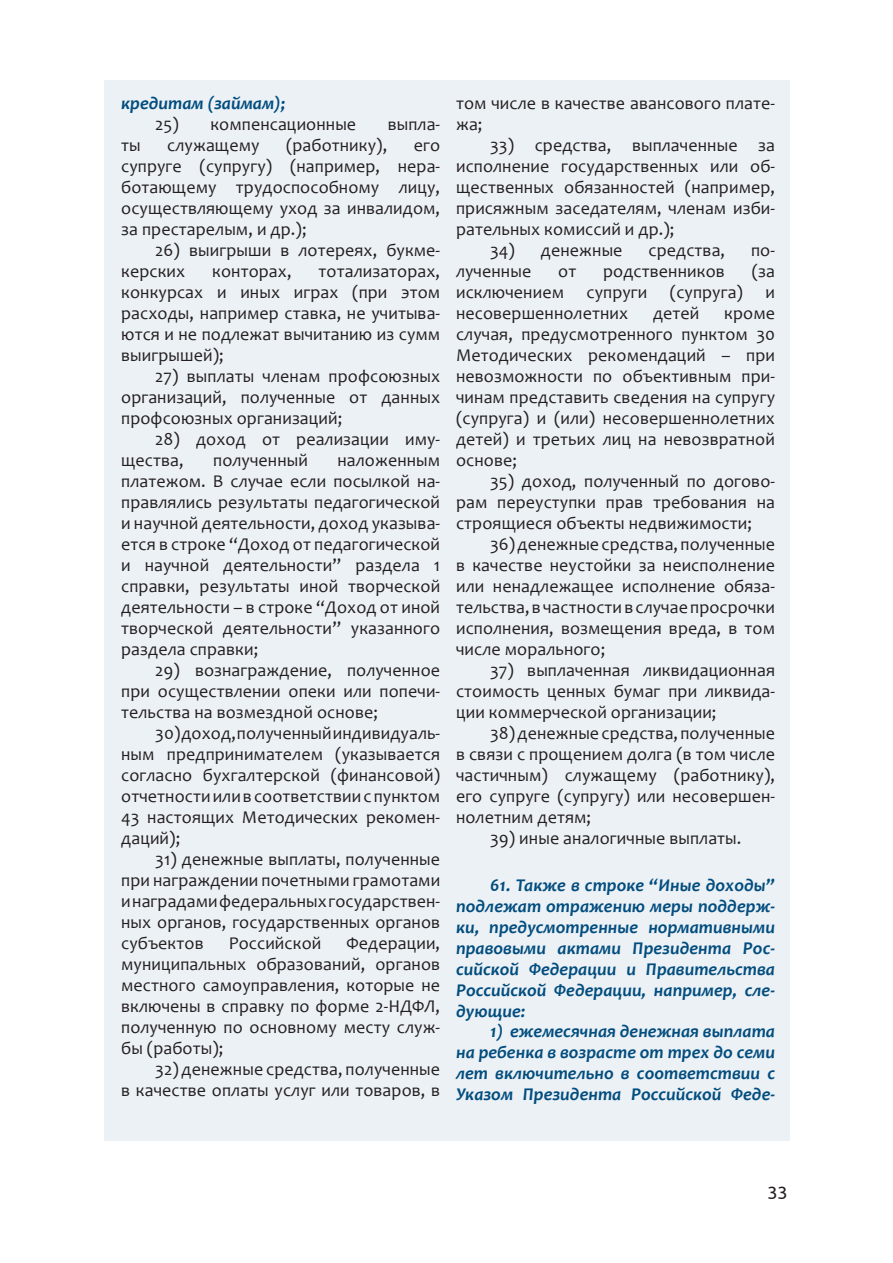
<style>
.page{position:relative;width:893px;height:1263px;background:#fff}
.page>*{position:absolute;margin:0;border:0;box-sizing:border-box;transform-origin:0 0}
.t1{font:18px/21px "Candara";letter-spacing:.005em;color:#231f20;text-align:justify}
.t2{font:italic 700 18px/21px "Candara";letter-spacing:.005em;color:#024d7e;text-align:justify}
.t3{font:18px "Ubuntu";color:#231f20}
</style>
<div class="page">
<div style="left:104px;top:80px;width:686px;height:1060px;background:#ecf1f6"></div>
<p class="t2" style="left:121px;top:92px;width:166px">кредитам (займам);</p>
<p class="t1" style="left:155px;top:113px;width:202px">25) компенсационные</p>
<p class="t1" style="left:388px;top:113px;width:54px">выпла-</p>
<p class="t1" style="left:121px;top:134px;width:21px">ты</p>
<p class="t1" style="left:167px;top:134px;width:94px">служащему</p>
<p class="t1" style="left:286px;top:134px;width:103px">(работнику),</p>
<p class="t1" style="left:121px;top:134px;width:320px;text-indent:293px">его супруге (супругу) (например, нера&shy;ботающему трудоспособному лицу, осуществляющему уход за инвалидом, за престарелым, и др.);</p>
<p class="t1" style="left:121px;top:239px;width:320px;text-indent:34px">26) выигрыши в лотереях, букме&shy;керских</p>
<p class="t1" style="left:121px;top:260px;width:320px;text-indent:197px">тотализаторах, конкурсах и иных играх (при этом расходы, например ставка, не учитыва&shy;ются и не подлежат вычитанию из сумм выигрышей);</p>
<p class="t1" style="left:121px;top:365px;width:320px;text-indent:34px">27) выплаты членам профсоюзных организаций, полученные от данных профсоюзных организаций;</p>
<p class="t1" style="left:121px;top:428px;width:320px;text-indent:34px">28) доход от реализации иму&shy;щества,</p>
<p class="t1" style="left:212px;top:260px;width:81px">конторах,</p>
<p class="t1" style="left:213px;top:449px;width:96px">полученный</p>
<p class="t1" style="left:121px;top:449px;width:320px;text-indent:216px">наложенным платежом. В случае если посылкой на&shy;правлялись результаты педагогической и научной деятельности, доход указыва&shy;ется в строке “Доход от педагогической и научной деятельности” раздела 1 справки, результаты иной творческой деятельности – в строке “Доход от иной творческой деятельности” указанного раздела справки;</p>
<p class="t1" style="left:121px;top:659px;width:320px;text-indent:34px">29) вознаграждение, полученное при осуществлении опеки или попечи&shy;тельства на возмездной основе;</p>
<p class="t1" style="left:121px;top:722px;width:320px;text-indent:34px">30) доход, полученный индивидуаль&shy;ным предпринимателем (указывается согласно бухгалтерской (финансовой) отчетности или в соответствии с пунктом 43 настоящих Методических рекомен&shy;даций);</p>
<p class="t1" style="left:121px;top:848px;width:320px;text-indent:34px">31) денежные выплаты, полученные при награждении почетными грамотами и наградами федеральных государствен&shy;ных органов, государственных органов субъектов</p>
<p class="t1" style="left:229px;top:932px;width:94px">Российской</p>
<p class="t1" style="left:121px;top:932px;width:320px;text-indent:225px">Федерации, муниципальных образований, органов местного самоуправления, которые не включены в справку по форме 2-НДФЛ, полученную по основному месту служ&shy;бы (работы);</p>
<p class="t1" style="left:121px;top:1058px;width:320px;text-align:right">32) денежные средства, полученные<br>в качестве оплаты услуг или товаров, в</p>
<p class="t1" style="left:456px;top:92px;width:320px">том числе в качестве авансового плате&shy;жа;</p>
<p class="t1" style="left:456px;top:134px;width:320px;text-indent:34px">33) средства, выплаченные за исполнение государственных или об&shy;щественных обязанностей (например, присяжным заседателям, членам изби&shy;рательных комиссий и др.);</p>
<p class="t1" style="left:490px;top:240px;width:134px">34) денежные</p>
<p class="t1" style="left:648px;top:240px;width:78px">средства,</p>
<p class="t1" style="left:751px;top:240px;width:25px">по-</p>
<p class="t1" style="left:456px;top:261px;width:77px">лученные</p>
<p class="t1" style="left:558px;top:261px;width:20px">от</p>
<p class="t1" style="left:603px;top:261px;width:123px">родственников</p>
<p class="t1" style="left:752px;top:261px;width:25px">(за</p>
<p class="t1" style="left:456px;top:282px;width:109px">исключением</p>
<p class="t1" style="left:586px;top:282px;width:62px">супруги</p>
<p class="t1" style="left:670px;top:282px;width:75px">(супруга)</p>
<p class="t1" style="left:765px;top:282px;width:11px">и</p>
<p class="t1" style="left:456px;top:303px;width:174px">несовершеннолетних</p>
<p class="t1" style="left:653px;top:303px;width:48px">детей</p>
<p class="t1" style="left:456px;top:303px;width:320px;text-indent:268px">кроме случая, предусмотренного пунктом 30<br>Методических рекомендаций – при невозможности по объективным при&shy;чинам представить сведения на супругу (супруга) и (или) несовершеннолетних детей) и третьих лиц на невозвратной основе;</p>
<p class="t1" style="left:456px;top:471px;width:320px;text-indent:34px">35) доход, полученный по догово&shy;рам переуступки прав требования на строящиеся объекты недвижимости;</p>
<p class="t1" style="left:456px;top:534px;width:320px;text-indent:34px">36) денежные средства, полученные в качестве неустойки за неисполнение или ненадлежащее исполнение обяза&shy;тельства, в частности в случае просрочки исполнения, возмещения вреда, в том числе морального;</p>
<p class="t1" style="left:456px;top:660px;width:320px;text-indent:34px">37) выплаченная ликвидационная стоимость ценных бумаг при ликвида&shy;ции коммерческой организации;</p>
<p class="t1" style="left:456px;top:723px;width:320px;text-indent:34px">38) денежные средства, полученные в связи с прощением долга (в том числе частичным) служащему (работнику), его супруге (супругу) или несовершен&shy;нолетним детям;</p>
<p class="t1" style="left:490px;top:828px;width:253px">39) иные аналогичные выплаты.</p>
<p class="t2" style="left:456px;top:874px;width:320px;text-indent:34px">61. Также в строке “Иные доходы” подлежат отражению меры поддерж&shy;ки, предусмотренные нормативными правовыми актами Президента Рос&shy;сийской Федерации и Правительства Российской Федерации, например, сле&shy;дующие:</p>
<p class="t2" style="left:456px;top:1021px;width:320px;text-indent:34px">1) ежемесячная денежная выплата на ребенка в возрасте от трех до семи лет включительно в соответствии с Указом Президента Российской Феде-</p>
<p class="t3" style="left:767px;top:1181px;width:22px">33</p>
</div>
